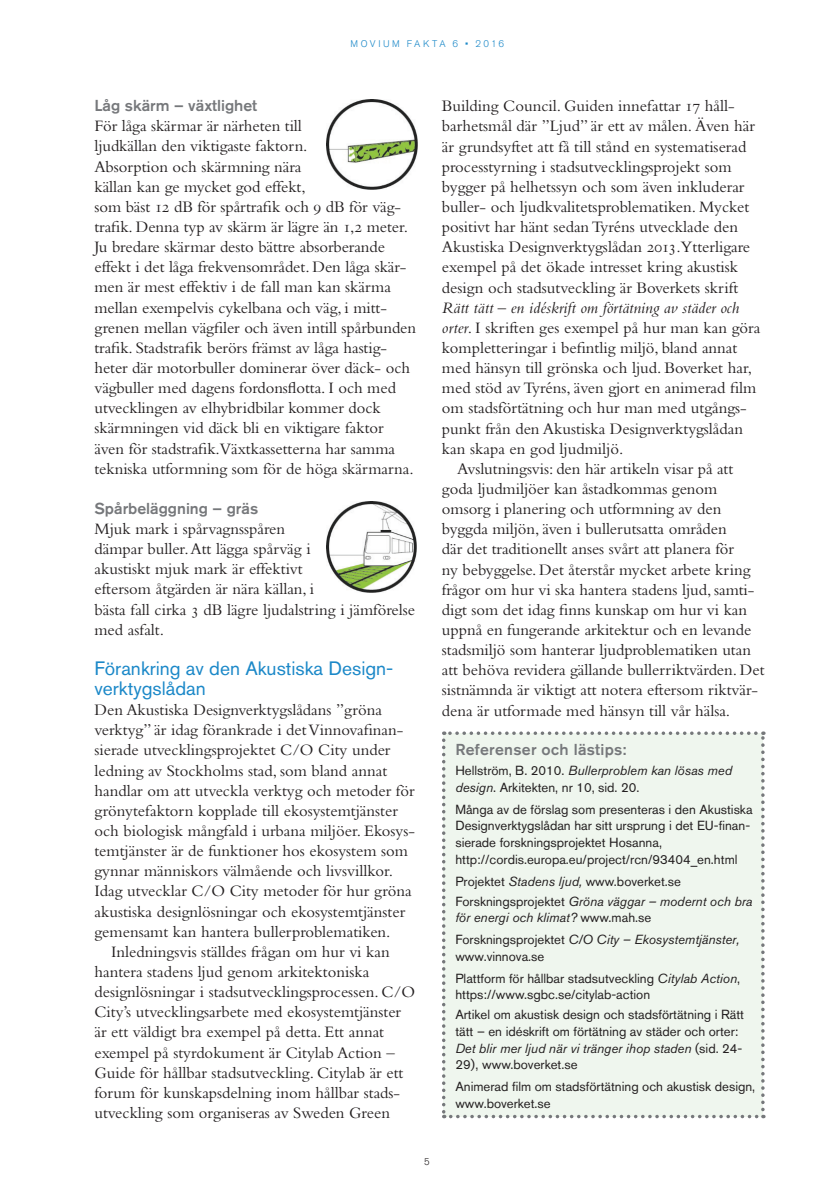
<style>
.page{position:relative;width:839px;height:1191px;background:#fff}
.page>*{position:absolute;margin:0;border:0;box-sizing:border-box;transform-origin:0 0}
.t1{font:19.25px/20.1px "Akzidenz Grotesk BQ";color:#1b88c8}
.t2{font:16.62px/20.1px "Bembo";color:#231f20}
.t3{font:italic 16.62px "Bembo";color:#231f20}
.t4{font:500 15.75px "Akzidenz Grotesk BQ";color:#76787b}
.t5{font:13.12px/16.6px "Akzidenz Grotesk BQ";color:#231f20}
.t6{font:italic 13.12px/21.9px "Akzidenz Grotesk BQ";color:#231f20}
.t7{font:300 9.62px "Akzidenz Grotesk BQ";letter-spacing:.26em;color:#1b88c8}
.t8{font:300 9.62px "Akzidenz Grotesk BQ";color:#231f20}
.s1{font-family:"Bembo SC"}
.s2{font-style:italic}
.s3{font-style:normal}
</style>
<div class="page">
<img style="left:326px;top:99px;width:91px;height:91px">
<img style="left:326px;top:502px;width:91px;height:90px">
<div style="left:442px;top:731px;width:322px;height:387px;background:#eff6ee"></div>
<p class="t7" style="left:350px;top:38px;width:155px">MOVIUM FAKTA 6 • 2016</p>
<p class="t4" style="left:94px;top:96px;width:164px">Låg skärm – växtlighet</p>
<p class="t2" style="left:94px;top:116px;width:323px">För låga skärmar är närheten till<br>ljudkällan den viktigaste faktorn.<br>Absorption och skärmning nära<br>källan kan ge mycket god effekt,<br>som bäst <span class="s1">12</span> dB för spårtrafik och <span class="s1">9</span> dB för väg&shy;trafik. Denna typ av skärm är lägre än <span class="s1">1,2</span> meter.<br>Ju bredare skärmar desto bättre absorberande effekt i det låga frekvensområdet. Den låga skär&shy;men är mest effektiv i de fall man kan skärma mellan exempelvis cykelbana och väg, i mitt&shy;grenen mellan vägfiler och även intill spårbunden trafik. Stadstrafik berörs främst av låga hastig&shy;heter där motorbuller dominerar över däck- och vägbuller med dagens fordonsflotta. I och med utvecklingen av elhybridbilar kommer dock skärmningen vid däck bli en viktigare faktor även för stadstrafik.Växtkassetterna har samma tekniska utformning som för de höga skärmarna.</p>
<p class="t4" style="left:94px;top:498px;width:165px">Spårbeläggning – gräs</p>
<p class="t2" style="left:94px;top:518px;width:322px">Mjuk mark i spårvagnsspåren<br>dämpar buller. Att lägga spårväg i<br>akustiskt mjuk mark är effektivt<br>eftersom åtgärden är nära källan, i<br>bästa fall cirka <span class="s1">3</span> dB lägre ljudalstring i jämförelse med asfalt.</p>
<p class="t1" style="left:94px;top:658px;width:300px">Förankring av den Akustiska Design&shy;verktygslådan</p>
<p class="t2" style="left:94px;top:699px;width:289px">Den Akustiska Designverktygslådans ”gröna</p>
<p class="t2" style="left:94px;top:719px;width:310px">verktyg” är idag förankrade i det Vinnovafinan-</p>
<p class="t2" style="left:94px;top:740px;width:297px">sierade utvecklingsprojektet C/O City under</p>
<p class="t2" style="left:94px;top:760px;width:294px">ledning av Stockholms stad, som bland annat</p>
<p class="t2" style="left:94px;top:780px;width:321px">handlar om att utveckla verktyg och metoder för</p>
<p class="t2" style="left:94px;top:800px;width:305px">grönytefaktorn kopplade till ekosystemtjänster</p>
<p class="t2" style="left:94px;top:820px;width:322px">och biologisk mångfald i urbana miljöer. Ekosys-</p>
<p class="t2" style="left:94px;top:840px;width:315px">temtjänster är de funktioner hos ekosystem som</p>
<p class="t2" style="left:94px;top:860px;width:300px">gynnar människors välmående och livsvillkor.</p>
<p class="t2" style="left:94px;top:881px;width:319px">Idag utvecklar C/O City metoder för hur gröna</p>
<p class="t2" style="left:94px;top:901px;width:312px">akustiska designlösningar och ekosystemtjänster</p>
<p class="t2" style="left:94px;top:921px;width:297px">gemensamt kan hantera bullerproblematiken.</p>
<p class="t2" style="left:111px;top:941px;width:280px">Inledningsvis ställdes frågan om hur vi kan</p>
<p class="t2" style="left:94px;top:961px;width:276px">hantera stadens ljud genom arkitektoniska</p>
<p class="t2" style="left:94px;top:981px;width:322px">designlösningar i stadsutvecklingsprocessen. C/O</p>
<p class="t2" style="left:94px;top:1001px;width:308px">City’s utvecklingsarbete med ekosystemtjänster</p>
<p class="t2" style="left:94px;top:1021px;width:291px">är ett väldigt bra exempel på detta. Ett annat</p>
<p class="t2" style="left:94px;top:1042px;width:302px">exempel på styrdokument är Citylab Action –</p>
<p class="t2" style="left:94px;top:1062px;width:310px">Guide för hållbar stadsutveckling. Citylab är ett</p>
<p class="t2" style="left:94px;top:1082px;width:307px">forum för kunskapsdelning inom hållbar stads-</p>
<p class="t2" style="left:94px;top:1102px;width:297px">utveckling som organiseras av Sweden Green</p>
<p class="t2" style="left:442px;top:96px;width:314px">Building Council. Guiden innefattar <span class="s1">17</span> håll&shy;barhetsmål där ”Ljud” är ett av målen. Även här är grundsyftet att få till stånd en systematiserad processtyrning i stadsutvecklingsprojekt som bygger på helhetssyn och som även inkluderar buller- och ljudkvalitetsproblematiken. Mycket positivt har hänt sedan Tyréns utvecklade den Akustiska Designverktygslådan <span class="s1">2013</span>.Ytterligare exempel på det ökade intresset kring akustisk design och stadsutveckling är Boverkets skrift</p>
<p class="t3" style="left:442px;top:298px;width:299px">Rätt tätt – en idéskrift om förtätning av städer och</p>
<p class="t2" style="left:442px;top:317px;width:320px"><span class="s2">orter</span>. I skriften ges exempel på hur man kan göra</p>
<p class="t2" style="left:442px;top:337px;width:297px">kompletteringar i befintlig miljö, bland annat</p>
<p class="t2" style="left:442px;top:357px;width:312px">med hänsyn till grönska och ljud. Boverket har,</p>
<p class="t2" style="left:442px;top:378px;width:316px">med stöd av Tyréns, även gjort en animerad film</p>
<p class="t2" style="left:442px;top:398px;width:306px">om stadsförtätning och hur man med utgångs-</p>
<p class="t2" style="left:442px;top:418px;width:302px">punkt från den Akustiska Designverktygslådan</p>
<p class="t2" style="left:442px;top:438px;width:183px">kan skapa en god ljudmiljö.</p>
<p class="t2" style="left:457px;top:458px;width:277px">Avslutningsvis: den här artikeln visar på att</p>
<p class="t2" style="left:442px;top:478px;width:277px">goda ljudmiljöer kan åstadkommas genom</p>
<p class="t2" style="left:442px;top:498px;width:281px">omsorg i planering och utformning av den</p>
<p class="t2" style="left:442px;top:519px;width:286px">byggda miljön, även i bullerutsatta områden</p>
<p class="t2" style="left:442px;top:539px;width:293px">där det traditionellt anses svårt att planera för</p>
<p class="t2" style="left:442px;top:559px;width:310px">ny bebyggelse. Det återstår mycket arbete kring</p>
<p class="t2" style="left:442px;top:579px;width:314px">frågor om hur vi ska hantera stadens ljud, samti-</p>
<p class="t2" style="left:442px;top:599px;width:306px">digt som det idag finns kunskap om hur vi kan</p>
<p class="t2" style="left:442px;top:619px;width:311px">uppnå en fungerande arkitektur och en levande</p>
<p class="t2" style="left:442px;top:639px;width:310px">stadsmiljö som hanterar ljudproblematiken utan</p>
<p class="t2" style="left:442px;top:659px;width:324px">att behöva revidera gällande bullerriktvärden. Det</p>
<p class="t2" style="left:442px;top:680px;width:317px">sistnämnda är viktigt att notera eftersom riktvär-</p>
<p class="t2" style="left:442px;top:700px;width:290px">dena är utformade med hänsyn till vår hälsa.</p>
<p class="t4" style="left:455px;top:740px;width:173px">Referenser och lästips:</p>
<p class="t5" style="left:455px;top:762px;width:278px">Hellström, B. 2010. <span class="s2">Bullerproblem kan lösas med design</span>. Arkitekten, nr 10, sid. 20.</p>
<p class="t5" style="left:455px;top:800px;width:298px">Många av de förslag som presenteras i den Akustiska Designverktygslådan har sitt ursprung i det EU-finan-- sierade forskningsprojektet Hosanna, http://cordis.europa.eu/project/rcn/93404_en.html</p>
<p class="t5" style="left:455px;top:871px;width:298px;line-height:20.1px">Projektet <span class="s2">Stadens ljud,</span> www.boverket.se<br>Forskningsprojektet <span class="s2">Gröna väggar – modernt och bra</span></p>
<p class="t6" style="left:455px;top:906px;width:285px">för energi och klimat? <span class="s3">www.mah.se<br>Forskningsprojektet</span> C/O City – Ekosystemtjänster,</p>
<p class="t5" style="left:455px;top:945px;width:286px;line-height:21.9px">www.vinnova.se<br>Plattform för hållbar stadsutveckling <span class="s2">Citylab Action</span>,</p>
<p class="t5" style="left:455px;top:984px;width:290px;line-height:20.1px">https://www.sgbc.se/citylab-action<br>Artikel om akustisk design och stadsförtätning i Rätt</p>
<p class="t5" style="left:455px;top:1023px;width:288px">tätt – en idéskrift om förtätning av städer och orter:<br><span class="s2">Det blir mer ljud när vi tränger ihop staden</span> (sid. 24-<br>29), www.boverket.se</p>
<p class="t5" style="left:455px;top:1078px;width:301px">Animerad film om stadsförtätning och akustisk design, www.boverket.se</p>
<p class="t8" style="left:424px;top:1156px;width:7px">5</p>
</div>
